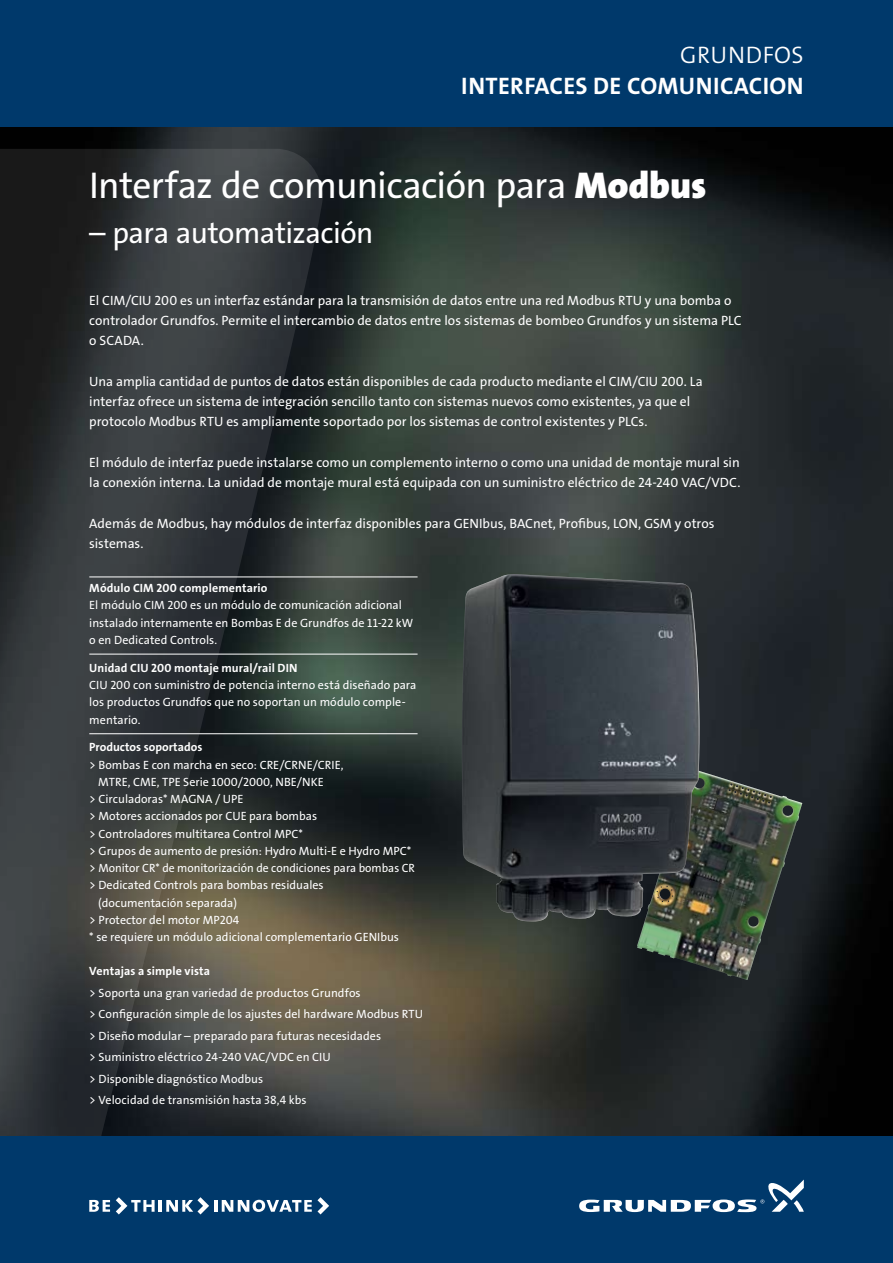
<style>
.page{position:relative;width:893px;height:1263px;background:#fff}
.page>*{position:absolute;margin:0;border:0;box-sizing:border-box;transform-origin:0 0}
.t1{font:37.5px "Grundfos The Sans OT 5 R";letter-spacing:-.015em;color:#fff}
.t2{font:30px "Grundfos The Sans OT 5 R";letter-spacing:-.015em;color:#fff}
.t3{font:24px "Grundfos The Sans OT 7 B";letter-spacing:.015em;color:#fff}
.t4{font:24px "Grundfos The Sans OT 4 SL";letter-spacing:.015em;color:#fff}
.t5{font:13.5px/20.2px "Grundfos The Sans OT 5 R";color:#fff}
.t6{font:12px/21.5px "Grundfos The Sans OT 5 R";color:#fff}
.t7{font:12px "Grundfos The Sans OT 7 B";letter-spacing:.005em;color:#fff}
.s1{font-family:"Grundfos The Sans OT 9 BL"}
</style>
<div class="page">
<img style="left:0;top:126px;width:893px;height:1011px">
<svg style="left:0;top:149px;width:325px;height:988px;background:#363939"></svg>
<div style="left:0;top:0;width:893px;height:126px;background:#00396b"></div>
<div style="left:0;top:1137px;width:893px;height:126px;background:#00396b"></div>
<svg style="left:579px;top:1179px;width:225px;height:33px"></svg>
<svg style="left:89px;top:1200px;width:21px;height:12px"></svg>
<svg style="left:116px;top:1197px;width:213px;height:17px"></svg>
<img style="left:637px;top:769px;width:165px;height:211px">
<img style="left:462px;top:574px;width:237px;height:347px">
<hr style="left:89px;top:576px;width:329px;height:1px;background:#fff">
<hr style="left:89px;top:654px;width:329px;height:1px;background:#fff">
<hr style="left:89px;top:733px;width:329px;height:1px;background:#fff">
<h3 class="t4" style="left:680px;top:39px;width:125px">GRUNDFOS</h3>
<h3 class="t3" style="left:461px;top:71px;width:344px">INTERFACES DE COMUNICACION</h3>
<h1 class="t1" style="left:89px;top:161px;width:618px">Interfaz de comunicación para <span class="s1">Modbus</span></h1>
<h2 class="t2" style="left:89px;top:213px;width:286px">– para automatización</h2>
<p class="t5" style="left:89px;top:290px;width:654px">El CIM/CIU 200 es un interfaz estándar para la transmisión de datos entre una red Modbus RTU y una bomba o controlador Grundfos. Permite el intercambio de datos entre los sistemas de bombeo Grundfos y un sistema PLC o SCADA.</p>
<p class="t5" style="left:89px;top:371px;width:615px">Una amplia cantidad de puntos de datos están disponibles de cada producto mediante el CIM/CIU 200. La interfaz ofrece un sistema de integración sencillo tanto con sistemas nuevos como existentes, ya que el protocolo Modbus RTU es ampliamente soportado por los sistemas de control existentes y PLCs.</p>
<p class="t5" style="left:89px;top:452px;width:653px">El módulo de interfaz puede instalarse como un complemento interno o como una unidad de montaje mural sin la conexión interna. La unidad de montaje mural está equipada con un suministro eléctrico de 24-240 VAC/VDC.</p>
<p class="t5" style="left:89px;top:513px;width:627px">Además de Modbus, hay módulos de interfaz disponibles para GENIbus, BACnet, Profibus, LON, GSM y otros sistemas.</p>
<p class="t7" style="left:89px;top:580px;width:180px">Módulo CIM 200 complementario</p>
<p class="t6" style="left:89px;top:597px;width:326px;line-height:17.2px">El módulo CIM 200 es un módulo de comunicación adicional instalado internamente en Bombas E de Grundfos de 11-22 kW o en Dedicated Controls.</p>
<p class="t7" style="left:89px;top:660px;width:210px">Unidad CIU 200 montaje mural/rail DIN</p>
<p class="t6" style="left:89px;top:676px;width:329px;line-height:17.2px">CIU 200 con suministro de potencia interno está diseñado para los productos Grundfos que no soportan un módulo comple&shy;mentario.</p>
<p class="t7" style="left:89px;top:740px;width:115px">Productos soportados</p>
<p class="t6" style="left:89px;top:754px;width:256px">&gt; Bombas E con marcha en seco: CRE/CRNE/CRIE,</p>
<p class="t6" style="left:98px;top:771px;width:227px">MTRE, CME, TPE Serie 1000/2000, NBE/NKE</p>
<p class="t6" style="left:89px;top:788px;width:156px">&gt; Circuladoras* MAGNA / UPE</p>
<p class="t6" style="left:89px;top:806px;width:229px">&gt; Motores accionados por CUE para bombas</p>
<p class="t6" style="left:89px;top:823px;width:215px">&gt; Controladores multitarea Control MPC*</p>
<p class="t6" style="left:89px;top:840px;width:323px">&gt; Grupos de aumento de presión: Hydro Multi-E e Hydro MPC*</p>
<p class="t6" style="left:89px;top:857px;width:327px">&gt; Monitor CR* de monitorización de condiciones para bombas CR</p>
<p class="t6" style="left:89px;top:875px;width:236px">&gt; Dedicated Controls para bombas residuales</p>
<p class="t6" style="left:98px;top:892px;width:140px">(documentación separada)</p>
<p class="t6" style="left:89px;top:909px;width:151px">&gt; Protector del motor MP204</p>
<p class="t6" style="left:89px;top:926px;width:311px">* se requiere un módulo adicional complementario GENIbus</p>
<p class="t7" style="left:89px;top:963px;width:122px">Ventajas a simple vista</p>
<p class="t6" style="left:89px;top:982px;width:335px">&gt; Soporta una gran variedad de productos Grundfos<br>&gt; Configuración simple de los ajustes del hardware Modbus RTU &gt; Diseño modular – preparado para futuras necesidades<br>&gt; Suministro eléctrico 24-240 VAC/VDC en CIU<br>&gt; Disponible diagnóstico Modbus<br>&gt; Velocidad de transmisión hasta 38,4 kbs</p>
</div>
